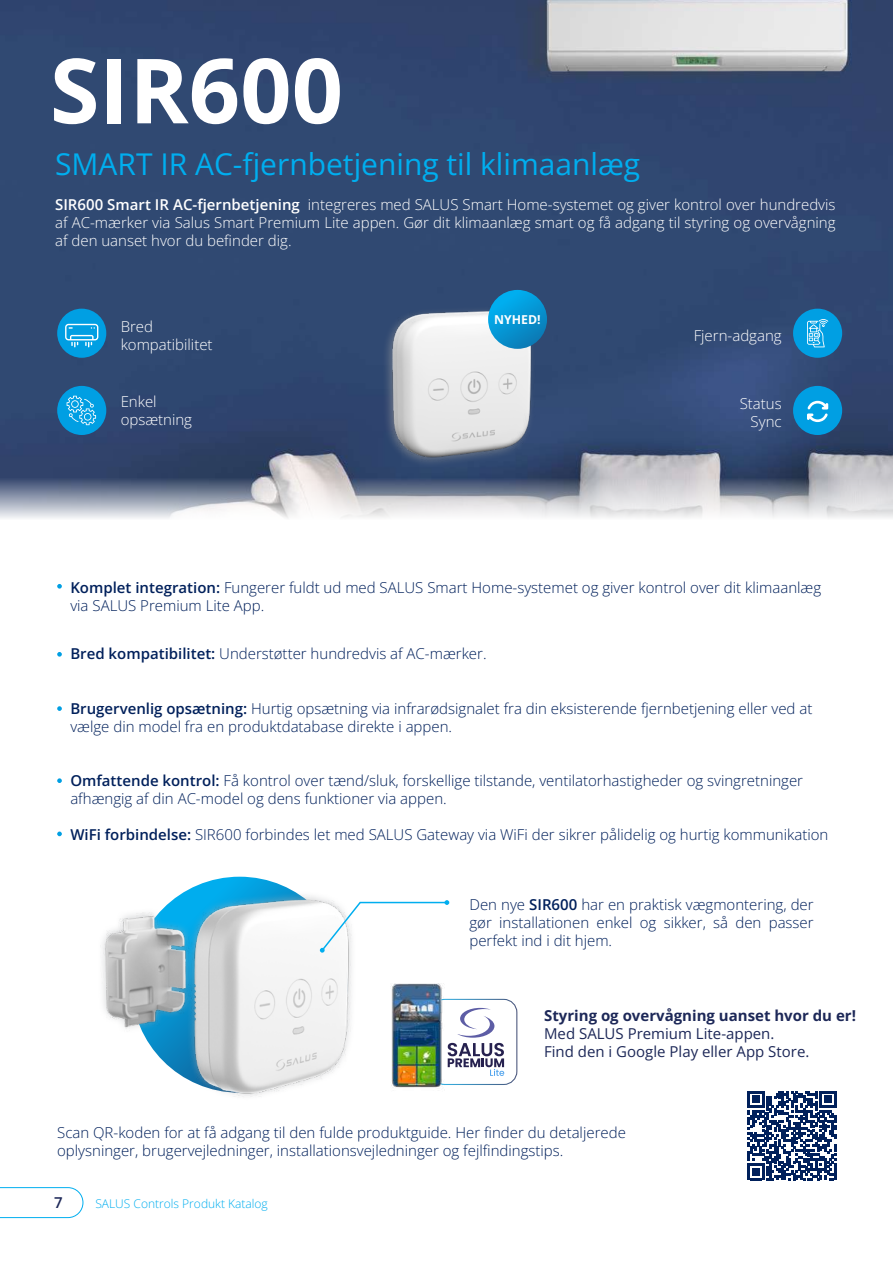
<style>
.page{position:relative;width:893px;height:1263px;background:#fff}
.page>*{position:absolute;margin:0;border:0;box-sizing:border-box;transform-origin:0 0}
.t1{font:700 90px "Open Sans";color:#fff}
.t2{font:30px "Open Sans";color:#00aeef}
.t3{font:300 15px/18px "Open Sans";color:#00205b}
.t4{font:300 15px/18px "Open Sans";color:#fff}
.t5{font:15px/18px "Open Sans";color:#1d2858}
.t6{font:700 15px "Open Sans";color:#1d2858}
.t7{font:600 15px "Open Sans";color:#1d2858}
.t8{font:700 12.3px "Open Sans";color:#fff}
.t9{font:300 12px "Open Sans";color:#00aeef}
.s1{font-weight:600}
</style>
<div class="page">
<img style="left:0;top:0;width:893px;height:474px">
<div style="left:57px;top:309px;width:49px;height:49px;background:#009fe3;border-radius:50%"></div>
<div style="left:57px;top:386px;width:49px;height:49px;background:#009fe3;border-radius:50%"></div>
<svg style="left:0;top:474px;width:893px;height:44px;background:#b2b6c0"></svg>
<svg style="left:57px;top:584px;width:5px;height:5px"></svg>
<svg style="left:57px;top:706px;width:5px;height:5px"></svg>
<svg style="left:57px;top:778px;width:5px;height:5px"></svg>
<svg style="left:57px;top:652px;width:5px;height:5px"></svg>
<div style="left:793px;top:309px;width:49px;height:49px;background:#009fe3;border-radius:50%"></div>
<div style="left:793px;top:386px;width:49px;height:49px;background:#009fe3;border-radius:50%"></div>
<svg style="left:807px;top:319px;width:21px;height:28px"></svg>
<img style="left:369px;top:295px;width:197px;height:187px">
<img style="left:58px;top:836px;width:433px;height:261px">
<svg style="left:67px;top:396px;width:29px;height:29px"></svg>
<svg style="left:807px;top:401px;width:21px;height:21px"></svg>
<svg style="left:65px;top:324px;width:33px;height:23px"></svg>
<svg style="left:320px;top:900px;width:129px;height:53px"></svg>
<svg style="left:747px;top:1091px;width:90px;height:89px"></svg>
<hr style="left:834px;top:1163px;width:3px;height:17px;background:#00205b">
<div style="left:431px;top:999px;width:86px;height:86px;border:1px solid #fff;border-radius:13px"></div>
<svg style="left:455px;top:1008px;width:49px;height:68px"></svg>
<img style="left:378px;top:977px;width:77px;height:116px">
<svg style="left:57px;top:831px;width:5px;height:5px"></svg>
<svg style="left:488px;top:290px;width:59px;height:59px;background:#0697d4"></svg>
<svg style="left:0;top:1187px;width:84px;height:31px"></svg>
<h1 class="t1" style="left:50px;top:27px;width:295px">SIR600</h1>
<h2 class="t2" style="left:55px;top:143px;width:587px">SMART IR AC-fjernbetjening til klimaanlæg</h2>
<p class="t4" style="left:55px;top:195px;width:782px;text-align:justify"><span class="s1">SIR600 Smart IR AC-fjernbetjening</span> integreres med SALUS Smart Home-systemet og giver kontrol over hundredvis af AC-mærker via Salus Smart Premium Lite appen. Gør dit klimaanlæg smart og få adgang til styring og overvågning af den uanset hvor du befinder dig.</p>
<p class="t8" style="left:494px;top:310px;width:48px">NYHED!</p>
<p class="t4" style="left:121px;top:317px;width:93px">Bred kompatibilitet</p>
<p class="t4" style="left:694px;top:326px;width:89px">Fjern-adgang</p>
<p class="t4" style="left:121px;top:392px;width:73px">Enkel opsætning</p>
<p class="t4" style="left:740px;top:395px;width:43px;text-align:right">Status<br>Sync</p>
<p class="t3" style="left:70px;top:578px;width:752px"><span class="s1">Komplet integration:</span> Fungerer fuldt ud med SALUS Smart Home-systemet og giver kontrol over dit klimaanlæg via SALUS Premium Lite App.</p>
<p class="t3" style="left:70px;top:644px;width:418px"><span class="s1">Bred kompatibilitet:</span> Understøtter hundredvis af AC-mærker.</p>
<p class="t3" style="left:70px;top:699px;width:743px"><span class="s1">Brugervenlig opsætning:</span> Hurtig opsætning via infrarødsignalet fra din eksisterende fjernbetjening eller ved at vælge din model fra en produktdatabase direkte i appen.</p>
<p class="t3" style="left:70px;top:771px;width:734px"><span class="s1">Omfattende kontrol:</span> Få kontrol over tænd/sluk, forskellige tilstande, ventilatorhastigheder og svingretninger afhængig af din AC-model og dens funktioner via appen.</p>
<p class="t3" style="left:70px;top:825px;width:760px"><span class="s1">WiFi forbindelse:</span> SIR600 forbindes let med SALUS Gateway via WiFi der sikrer pålidelig og hurtig kommunikation</p>
<p class="t3" style="left:469px;top:895px;width:346px;text-align:justify">Den nye <span class="s1">SIR600</span> har en praktisk vægmontering, der gør installationen enkel og sikker, så den passer perfekt ind i dit hjem.</p>
<p class="t6" style="left:544px;top:1005px;width:313px">Styring og overvågning uanset hvor du er!</p>
<p class="t5" style="left:544px;top:1024px;width:267px">Med SALUS Premium Lite-appen.<br>Find den i Google Play eller App Store.</p>
<p class="t3" style="left:57px;top:1123px;width:570px">Scan QR-koden for at få adgang til den fulde produktguide. Her finder du detaljerede oplysninger, brugervejledninger, installationsvejledninger og fejlfindingstips.</p>
<p class="t7" style="left:54px;top:1192px;width:10px">7</p>
<p class="t9" style="left:95px;top:1196px;width:174px">SALUS Controls Produkt Katalog</p>
</div>
